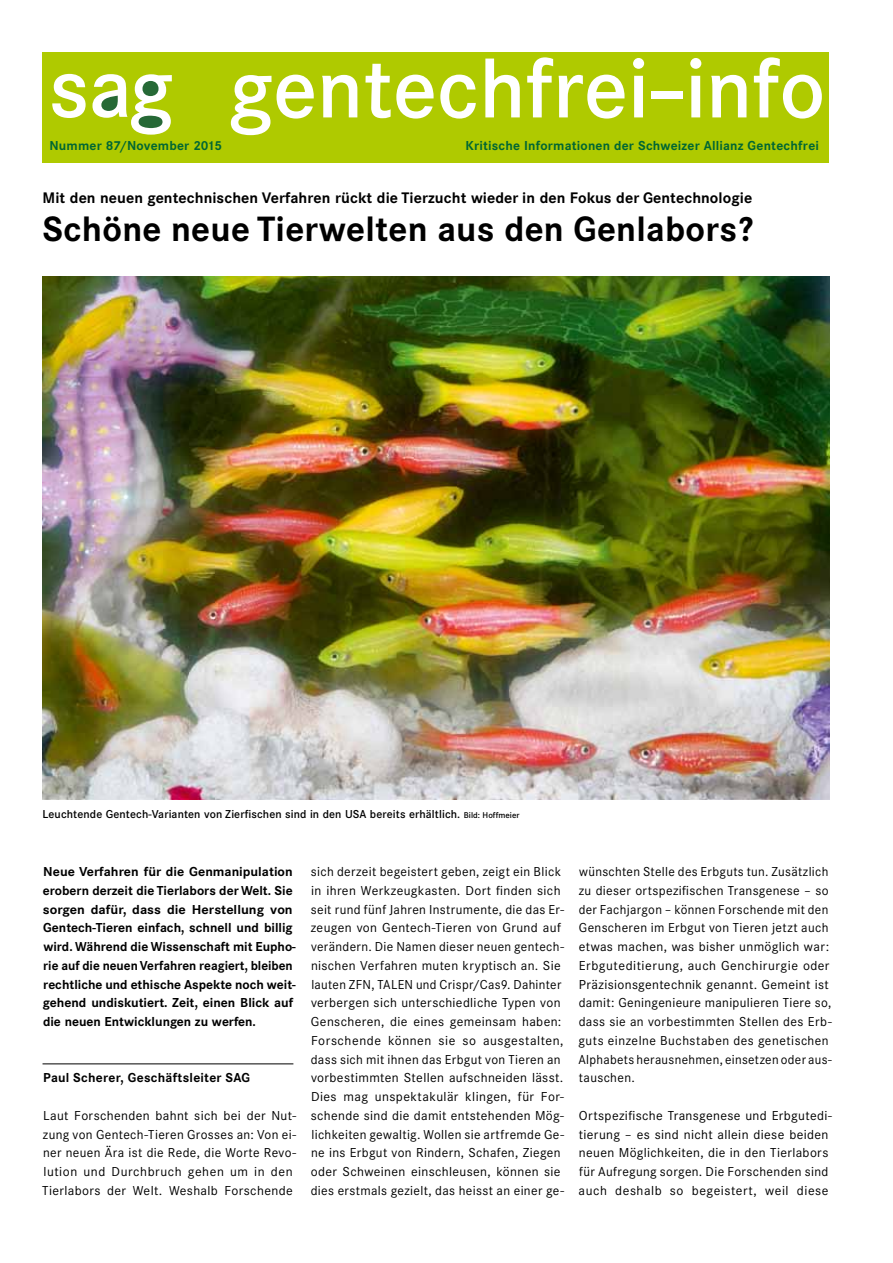
<style>
.page{position:relative;width:893px;height:1263px;background:#fff}
.page>*{position:absolute;margin:0;border:0;box-sizing:border-box;transform-origin:0 0}
.t1{font:500 82.8px "Corporate S";color:#fff}
.t2{font:700 34.5px "Corporate SBQ";letter-spacing:.01em;color:#000}
.t3{font:700 15px "Corporate SBQ";letter-spacing:.005em;color:#000}
.t4{font:12.75px/18.8px "Corporate SBQ";letter-spacing:.025em;color:#000}
.t5{font:700 12.75px/18.8px "Corporate SBQ";color:#000}
.t6{font:700 12.75px "Corporate S";letter-spacing:.015em;color:#063}
.t7{font:700 12.75px "Corporate SBQ";letter-spacing:.02em;color:#000}
.t8{font:500 11.25px "Corporate SBQ";letter-spacing:.01em;color:#000}
.s1{font-size:8.25px}
</style>
<div class="page">
<div style="left:43px;top:52px;width:786px;height:111px;background:#afca00"></div>
<svg style="left:52px;top:74px;width:34px;height:44px"></svg>
<img style="left:43px;top:276px;width:786px;height:523px">
<hr style="left:43px;top:1063px;width:250px;height:1px;background:#000">
<svg style="left:92px;top:74px;width:80px;height:61px"></svg>
<div style="left:139px;top:116px;width:24px;height:12px;background:#266936;border-radius:50%"></div>
<div style="left:142px;top:81px;width:17px;height:15px;background:#266936;border-radius:50%"></div>
<h1 class="t1" style="left:229px;top:39px;width:598px">gentechfrei–info</h1>
<p class="t6" style="left:50px;top:138px;width:174px">Nummer 87/November 2015</p>
<p class="t6" style="left:465px;top:138px;width:355px">Kritische Informationen der Schweizer Allianz Gentechfrei</p>
<p class="t3" style="left:43px;top:189px;width:711px">Mit den neuen gentechnischen Verfahren rückt die Tierzucht wieder in den Fokus der Gentechnologie</p>
<h2 class="t2" style="left:43px;top:208px;width:712px">Schöne neue Tierwelten aus den Genlabors?</h2>
<p class="t8" style="left:43px;top:808px;width:479px">Leuchtende Gentech-Varianten von Zierfischen sind in den USA bereits erhältlich. <span class="s1">Bild: Hoffmeier</span></p>
<p class="t5" style="left:43px;top:862px;width:254px">Neue Verfahren für die Genmanipulation erobern derzeit die Tierlabors der Welt. Sie sorgen dafür, dass die Herstellung von Gentech-Tieren einfach, schnell und billig wird. Während die Wissenschaft mit Eupho&shy;rie auf die neuen Verfahren reagiert, bleiben rechtliche und ethische Aspekte noch weit&shy;gehend undiskutiert. Zeit, einen Blick auf die neuen Entwicklungen zu werfen.</p>
<p class="t7" style="left:43px;top:1070px;width:208px">Paul Scherer, Geschäftsleiter SAG</p>
<p class="t4" style="left:42px;top:1106px;width:256px">Laut Forschenden bahnt sich bei der Nut&shy;zung von Gentech-Tieren Grosses an: Von ei&shy;ner neuen Ära ist die Rede, die Worte Revo&shy;lution und Durchbruch gehen um in den Tierlabors der Welt. Weshalb Forschende</p>
<p class="t4" style="left:311px;top:862px;width:255px">sich derzeit begeistert geben, zeigt ein Blick in ihren Werkzeugkasten. Dort finden sich seit rund fünf Jahren Instrumente, die das Er&shy;zeugen von Gentech-Tieren von Grund auf verändern. Die Namen dieser neuen gentech&shy;nischen Verfahren muten kryptisch an. Sie lauten ZFN, TALEN und Crispr/Cas9. Dahinter verbergen sich unterschiedliche Typen von Genscheren, die eines gemeinsam haben:<br>Forschende können sie so ausgestalten, dass sich mit ihnen das Erbgut von Tieren an vorbestimmten Stellen aufschneiden lässt.<br>Dies mag unspektakulär klingen, für For&shy;schende sind die damit entstehenden Mög&shy;lichkeiten gewaltig. Wollen sie artfremde Ge&shy;ne ins Erbgut von Rindern, Schafen, Ziegen oder Schweinen einschleusen, können sie dies erstmals gezielt, das heisst an einer ge-</p>
<p class="t4" style="left:578px;top:862px;width:255px">wünschten Stelle des Erbguts tun. Zusätzlich zu dieser ortspezifischen Transgenese – so der Fachjargon – können Forschende mit den Genscheren im Erbgut von Tieren jetzt auch etwas machen, was bisher unmöglich war:<br>Erbguteditierung, auch Genchirurgie oder Präzisionsgentechnik genannt. Gemeint ist damit: Geningenieure manipulieren Tiere so, dass sie an vorbestimmten Stellen des Erb&shy;guts einzelne Buchstaben des genetischen Alphabets herausnehmen, einsetzen oder aus&shy;tauschen.</p>
<p class="t4" style="left:579px;top:1106px;width:255px">Ortspezifische Transgenese und Erbgutedi&shy;tierung – es sind nicht allein diese beiden neuen Möglichkeiten, die in den Tierlabors für Aufregung sorgen. Die Forschenden sind auch deshalb so begeistert, weil diese</p>
</div>
